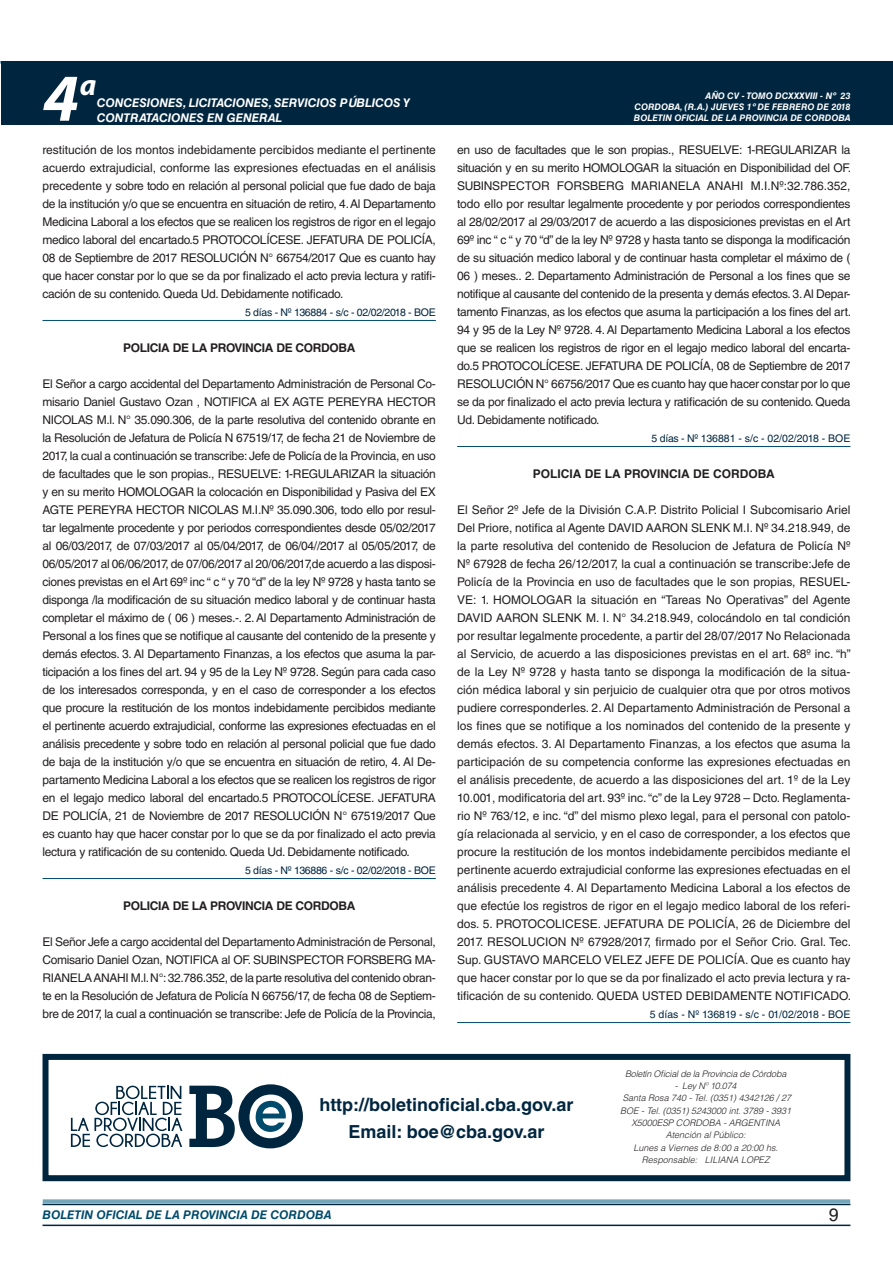
<style>
.page{position:relative;width:893px;height:1263px;background:#fff}
.page>*{position:absolute;margin:0;border:0;box-sizing:border-box;transform-origin:0 0}
.t1{font:italic 700 67.5px "Myriad Pro";color:#fff}
.t2{font:italic 700 30px "Myriad Pro";color:#fff}
.RESUELVE{font:700 18px "Helvetica LT Std";color:#00263f}
.t3{font:18px "Helvetica LT Std";color:#231f20}
.TEXTO_BASE{font:12px/18px "Helvetica LT Std";letter-spacing:-.025em;color:#231f20;text-align:justify}
.t4{font:italic 700 12px/14.4px "Helvetica LT Std";color:#fff}
.RESUELVE-2{font:700 12px "Helvetica LT Std";letter-spacing:-.025em;color:#231f20}
.t5{font:italic 700 12px "Helvetica LT Std";color:#004b6c}
.RESUELVE-3{font:700 12px "Helvetica LT Std";color:#231f20}
.FECHA_DE_PUBLICACIÓN{font:10.5px "Helvetica LT Std";letter-spacing:-.025em;color:#00263f}
.FECHA_DE_PUBLICACIÓN-2{font:10.5px "Helvetica LT Std";color:#00263f}
.TEXTO_REMATE_HOJA_FI{font:italic 300 9px "Helvetica LT Std";color:#231f20}
.t6{font:italic 700 9px/10.8px "Helvetica LT Std";color:#fff;text-align:right}
.TEXTO_REMATE_HOJA_FI-2{font:italic 300 9px "Helvetica LT Std";letter-spacing:-.02em;color:#231f20}
</style>
<div class="page">
<hr style="left:43px;top:1224px;width:807px;height:2px;background:#00263f">
<div style="left:42px;top:1198px;width:809px;height:8px;background:#fff;opacity:.75"></div>
<div style="left:1px;top:61px;width:892px;height:64px;background:#00263f"></div>
<hr style="left:43px;top:320px;width:393px;height:1px;background:#004b6c">
<hr style="left:43px;top:878px;width:393px;height:1px;background:#004b6c">
<hr style="left:457px;top:446px;width:393px;height:1px;background:#004b6c">
<hr style="left:457px;top:1022px;width:393px;height:1px;background:#004b6c">
<div style="left:43px;top:1054px;width:807px;height:127px;border:6px solid #00263f"></div>
<svg style="left:189px;top:1084px;width:114px;height:64px"></svg>
<svg style="left:71px;top:1086px;width:111px;height:61px"></svg>
<h1 class="t1" style="left:43px;top:54px;width:38px">4</h1>
<h2 class="t2" style="left:80px;top:66px;width:18px">a</h2>
<p class="t4" style="left:97px;top:96px;width:315px">CONCESIONES, LICITACIONES, SERVICIOS PÚBLICOS Y<br>CONTRATACIONES EN GENERAL</p>
<p class="TEXTO_BASE" style="left:43px;top:141px;width:395px">restitución de los montos indebidamente percibidos mediante el pertinente acuerdo extrajudicial, conforme las expresiones efectuadas en el análisis precedente y sobre todo en relación al personal policial que fue dado de baja de la institución y/o que se encuentra en situación de retiro, 4. Al Departamento Medicina Laboral a los efectos que se realicen los registros de rigor en el legajo medico laboral del encartado.5 PROTOCOLÍCESE. JEFATURA DE POLICÍA, 08 de Septiembre de 2017 RESOLUCIÓN N° 66754/2017 Que es cuanto hay que hacer constar por lo que se da por finalizado el acto previa lectura y ratifi&shy;cación de su contenido. Queda Ud. Debidamente notificado.</p>
<p class="FECHA_DE_PUBLICACIÓN" style="left:245px;top:306px;width:192px">5 días - Nº 136884 - s/c - 02/02/2018 - BOE</p>
<p class="RESUELVE-2" style="left:123px;top:340px;width:234px">POLICIA DE LA PROVINCIA DE CORDOBA</p>
<p class="TEXTO_BASE" style="left:43px;top:375px;width:395px">El Señor a cargo accidental del Departamento Administración de Personal Co&shy;misario Daniel Gustavo Ozan , NOTIFICA al EX AGTE PEREYRA HECTOR NICOLAS M.l. N° 35.090.306, de la parte resolutiva del contenido obrante en la Resolución de Jefatura de Policía N 67519/17, de fecha 21 de Noviembre de 2017, la cual a continuación se transcribe: Jefe de Policía de la Provincia, en uso de facultades que le son propias., RESUELVE: 1-REGULARIZAR la situación y en su merito HOMOLOGAR la colocación en Disponibilidad y Pasiva del EX AGTE PEREYRA HECTOR NICOLAS M.I.Nº 35.090.306, todo ello por resul&shy;tar legalmente procedente y por periodos correspondientes desde 05/02/2017 al 06/03/2017, de 07/03/2017 al 05/04/2017, de 06/04//2017 al 05/05/2017, de 06/05/2017 al 06/06/2017, de 07/06/2017 al 20/06/2017,de acuerdo a las disposi&shy;ciones previstas en el Art 69º inc “ c “ y 70 “d” de la ley Nº 9728 y hasta tanto se disponga /la modificación de su situación medico laboral y de continuar hasta completar el máximo de ( 06 ) meses.-. 2. Al Departamento Administración de Personal a los fines que se notifique al causante del contenido de la presente y demás efectos. 3. Al Departamento Finanzas, a los efectos que asuma la par&shy;ticipación a los fines del art. 94 y 95 de la Ley Nº 9728. Según para cada caso de los interesados corresponda, y en el caso de corresponder a los efectos que procure la restitución de los montos indebidamente percibidos mediante el pertinente acuerdo extrajudicial, conforme las expresiones efectuadas en el análisis precedente y sobre todo en relación al personal policial que fue dado de baja de la institución y/o que se encuentra en situación de retiro, 4. Al De&shy;partamento Medicina Laboral a los efectos que se realicen los registros de rigor en el legajo medico laboral del encartado.5 PROTOCOLÍCESE. JEFATURA DE POLICÍA, 21 de Noviembre de 2017 RESOLUCIÓN N° 67519/2017 Que es cuanto hay que hacer constar por lo que se da por finalizado el acto previa lectura y ratificación de su contenido. Queda Ud. Debidamente notificado.</p>
<p class="FECHA_DE_PUBLICACIÓN" style="left:245px;top:864px;width:192px">5 días - Nº 136886 - s/c - 02/02/2018 - BOE</p>
<p class="RESUELVE-2" style="left:123px;top:898px;width:234px">POLICIA DE LA PROVINCIA DE CORDOBA</p>
<p class="TEXTO_BASE" style="left:43px;top:933px;width:395px">El Señor Jefe a cargo accidental del Departamento Administración de Personal, Comisario Daniel Ozan, NOTIFICA al OF. SUBINSPECTOR FORSBERG MA-RIANELA ANAHI M.l. N°: 32.786.352, de la parte resolutiva del contenido obran&shy;te en la Resolución de Jefatura de Policía N 66756/17, de fecha 08 de Septiem&shy;bre de 2017, la cual a continuación se transcribe: Jefe de Policía de la Provincia,</p>
<p class="t6" style="left:635px;top:91px;width:217px">AÑO CV - TOMO DCXXXVIII - Nº 23<br>CORDOBA, (R.A.) JUEVES 1º DE FEBRERO DE 2018</p>
<p class="t6" style="left:634px;top:112px;width:218px">BOLETIN OFICIAL DE LA PROVINCIA DE CORDOBA</p>
<p class="TEXTO_BASE" style="left:457px;top:141px;width:396px">en uso de facultades que le son propias., RESUELVE: 1-REGULARIZAR la situación y en su merito HOMOLOGAR la situación en Disponibilidad del OF.<br>SUBINSPECTOR FORSBERG MARIANELA ANAHI M.I.Nº:32.786.352, todo ello por resultar legalmente procedente y por periodos correspondientes al 28/02/2017 al 29/03/2017 de acuerdo a las disposiciones previstas en el Art 69º inc “ c “ y 70 “d” de la ley Nº 9728 y hasta tanto se disponga la modificación de su situación medico laboral y de continuar hasta completar el máximo de ( 06 ) meses.. 2. Departamento Administración de Personal a los fines que se notifique al causante del contenido de la presenta y demás efectos. 3. Al Depar&shy;tamento Finanzas, as los efectos que asuma la participación a los fines del art.<br>94 y 95 de la Ley Nº 9728. 4. Al Departamento Medicina Laboral a los efectos que se realicen los registros de rigor en el legajo medico laboral del encarta&shy;do.5 PROTOCOLÍCESE. JEFATURA DE POLICÍA, 08 de Septiembre de 2017<br>RESOLUCIÓN N° 66756/2017 Que es cuanto hay que hacer constar por lo que se da por finalizado el acto previa lectura y ratificación de su contenido. Queda Ud. Debidamente notificado.</p>
<p class="FECHA_DE_PUBLICACIÓN-2" style="left:651px;top:432px;width:200px">5 días - Nº 136881 - s/c - 02/02/2018 - BOE</p>
<p class="RESUELVE-3" style="left:533px;top:466px;width:244px">POLICIA DE LA PROVINCIA DE CORDOBA</p>
<p class="TEXTO_BASE" style="left:457px;top:501px;width:396px">El Señor 2º Jefe de la División C.A.P. Distrito Policial I Subcomisario Ariel Del Priore, notifica al Agente DAVID AARON SLENK M.I. Nº 34.218.949, de la parte resolutiva del contenido de Resolucion de Jefatura de Policía Nº Nº 67928 de fecha 26/12/2017, la cual a continuación se transcribe:Jefe de Policía de la Provincia en uso de facultades que le son propias, RESUEL-VE: 1. HOMOLOGAR la situación en “Tareas No Operativas” del Agente DAVID AARON SLENK M. I. N° 34.218.949, colocándolo en tal condición por resultar legalmente procedente, a partir del 28/07/2017 No Relacionada al Servicio, de acuerdo a las disposiciones previstas en el art. 68º inc. “h” de la Ley Nº 9728 y hasta tanto se disponga la modificación de la situa&shy;ción médica laboral y sin perjuicio de cualquier otra que por otros motivos pudiere corresponderles. 2. Al Departamento Administración de Personal a los fines que se notifique a los nominados del contenido de la presente y demás efectos. 3. Al Departamento Finanzas, a los efectos que asuma la participación de su competencia conforme las expresiones efectuadas en el análisis precedente, de acuerdo a las disposiciones del art. 1º de la Ley 10.001, modificatoria del art. 93º inc. “c” de la Ley 9728 – Dcto. Reglamenta&shy;rio Nº 763/12, e inc. “d” del mismo plexo legal, para el personal con patolo&shy;gía relacionada al servicio, y en el caso de corresponder, a los efectos que procure la restitución de los montos indebidamente percibidos mediante el pertinente acuerdo extrajudicial conforme las expresiones efectuadas en el análisis precedente 4. Al Departamento Medicina Laboral a los efectos de que efectúe los registros de rigor en el legajo medico laboral de los referi&shy;dos. 5. PROTOCOLICESE. JEFATURA DE POLICÍA, 26 de Diciembre del 2017. RESOLUCION Nº 67928/2017, firmado por el Señor Crio. Gral. Tec.<br>Sup. GUSTAVO MARCELO VELEZ JEFE DE POLICÍA. Que es cuanto hay que hacer constar por lo que se da por finalizado el acto previa lectura y ra&shy;tificación de su contenido. QUEDA USTED DEBIDAMENTE NOTIFICADO.</p>
<p class="FECHA_DE_PUBLICACIÓN-2" style="left:650px;top:1008px;width:202px">5 días - Nº 136819 - s/c - 01/02/2018 - BOE</p>
<p class="RESUELVE" style="left:320px;top:1093px;width:255px">http://boletinoficial.cba.gov.ar</p>
<p class="RESUELVE" style="left:348px;top:1120px;width:198px">Email: boe@cba.gov.ar</p>
<p class="TEXTO_REMATE_HOJA_FI-2" style="left:625px;top:1068px;width:163px">Boletín Oficial de la Provincia de Córdoba</p>
<p class="TEXTO_REMATE_HOJA_FI-2" style="left:675px;top:1080px;width:63px">- Ley Nº 10.074</p>
<p class="TEXTO_REMATE_HOJA_FI" style="left:623px;top:1092px;width:170px">Santa Rosa 740 - Tel. (0351) 4342126 / 27</p>
<p class="TEXTO_REMATE_HOJA_FI" style="left:620px;top:1105px;width:173px">BOE - Tel. (0351) 5243000 int. 3789 - 3931</p>
<p class="TEXTO_REMATE_HOJA_FI" style="left:631px;top:1117px;width:150px">X5000ESP CORDOBA - ARGENTINA</p>
<p class="TEXTO_REMATE_HOJA_FI" style="left:666px;top:1129px;width:82px">Atención al Público:</p>
<p class="TEXTO_REMATE_HOJA_FI" style="left:633px;top:1142px;width:146px">Lunes a Viernes de 8:00 a 20:00 hs.</p>
<p class="TEXTO_REMATE_HOJA_FI" style="left:642px;top:1154px;width:129px">Responsable: LILIANA LOPEZ</p>
<p class="t5" style="left:43px;top:1208px;width:290px">BOLETIN OFICIAL DE LA PROVINCIA DE CORDOBA</p>
<h3 class="t3" style="left:829px;top:1204px;width:12px">9</h3>
</div>
